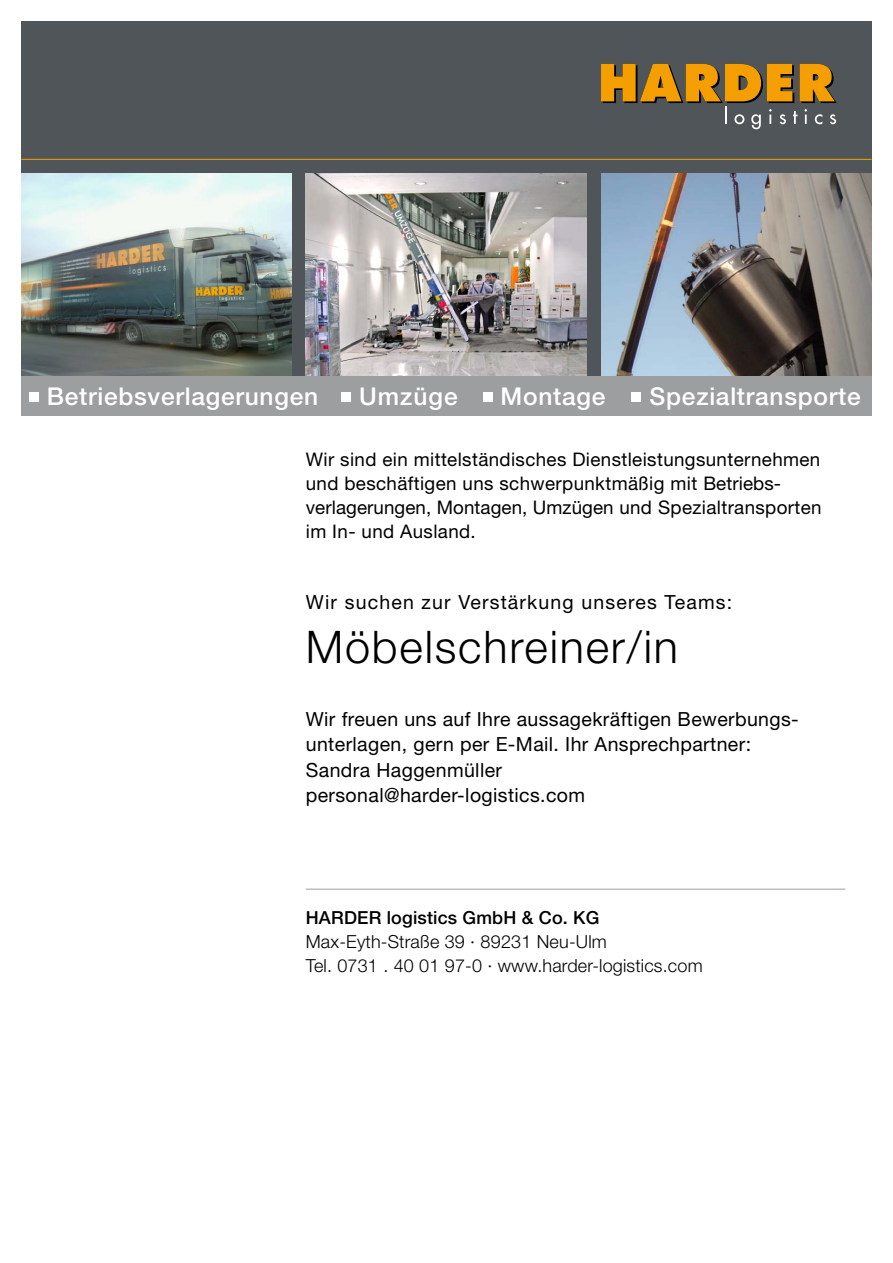
<style>
.page{position:relative;width:893px;height:1263px;background:#fff}
.page>*{position:absolute;margin:0;border:0;box-sizing:border-box;transform-origin:0 0}
.t1{font:300 45px "Helvetica Neue";letter-spacing:.04em;color:#000}
.t2{font:500 24.45px "Helvetica Neue";letter-spacing:.03em;color:#fff}
.t3{font:19.5px/25.5px "Helvetica Neue";letter-spacing:.02em;color:#000}
.t4{font:19.5px "Helvetica Neue";letter-spacing:.06em;color:#000}
.t5{font:18.75px/24px "Helvetica Neue";letter-spacing:.02em;color:#000}
.t6{font:300 18px/24px "Helvetica Neue";letter-spacing:.01em;color:#000}
.t7{font:500 18px "Helvetica Neue";letter-spacing:.01em;color:#000}
</style>
<div class="page">
<hr style="left:306px;top:889px;width:539px;height:1px;background:#9c9e9f">
<div style="left:21px;top:21px;width:851px;height:361px;background:#505559"></div>
<img style="left:21px;top:174px;width:271px;height:202px">
<img style="left:306px;top:174px;width:281px;height:202px">
<img style="left:601px;top:174px;width:271px;height:202px">
<hr style="left:21px;top:159px;width:851px;height:1px;background:#f49e00">
<svg style="left:601px;top:64px;width:236px;height:65px"></svg>
<div style="left:21px;top:376px;width:851px;height:40px;background:#9c9e9f"></div>
<div style="left:29px;top:392px;width:10px;height:10px;background:#fff"></div>
<div style="left:341px;top:392px;width:10px;height:10px;background:#fff"></div>
<div style="left:483px;top:392px;width:10px;height:10px;background:#fff"></div>
<div style="left:631px;top:392px;width:10px;height:10px;background:#fff"></div>
<h2 class="t2" style="left:47px;top:382px;width:273px">Betriebsverlagerungen</h2>
<h2 class="t2" style="left:359px;top:382px;width:100px">Umzüge</h2>
<h2 class="t2" style="left:501px;top:382px;width:106px">Montage</h2>
<h2 class="t2" style="left:650px;top:382px;width:213px">Spezialtransporte</h2>
<p class="t5" style="left:306px;top:447px;width:517px">Wir sind ein mittelständisches Dienstleistungsunternehmen und beschäftigen uns schwerpunktmäßig mit Betriebs&shy;verlagerungen, Montagen, Umzügen und Spezialtransporten im In- und Ausland.</p>
<p class="t4" style="left:306px;top:590px;width:428px">Wir suchen zur Verstärkung unseres Teams:</p>
<h1 class="t1" style="left:306px;top:619px;width:374px">Möbelschreiner/in</h1>
<p class="t3" style="left:306px;top:706px;width:494px">Wir freuen uns auf Ihre aussagekräftigen Bewerbungs&shy;unterlagen, gern per E-Mail. Ihr Ansprechpartner:<br>Sandra Haggenmüller<br>personal@harder-logistics.com</p>
<p class="t7" style="left:306px;top:907px;width:295px">HARDER logistics GmbH &amp; Co. KG</p>
<p class="t6" style="left:306px;top:929px;width:398px">Max-Eyth-Straße 39 · 89231 Neu-Ulm<br>Tel. 0731 . 40 01 97-0 · www.harder-logistics.com</p>
</div>
